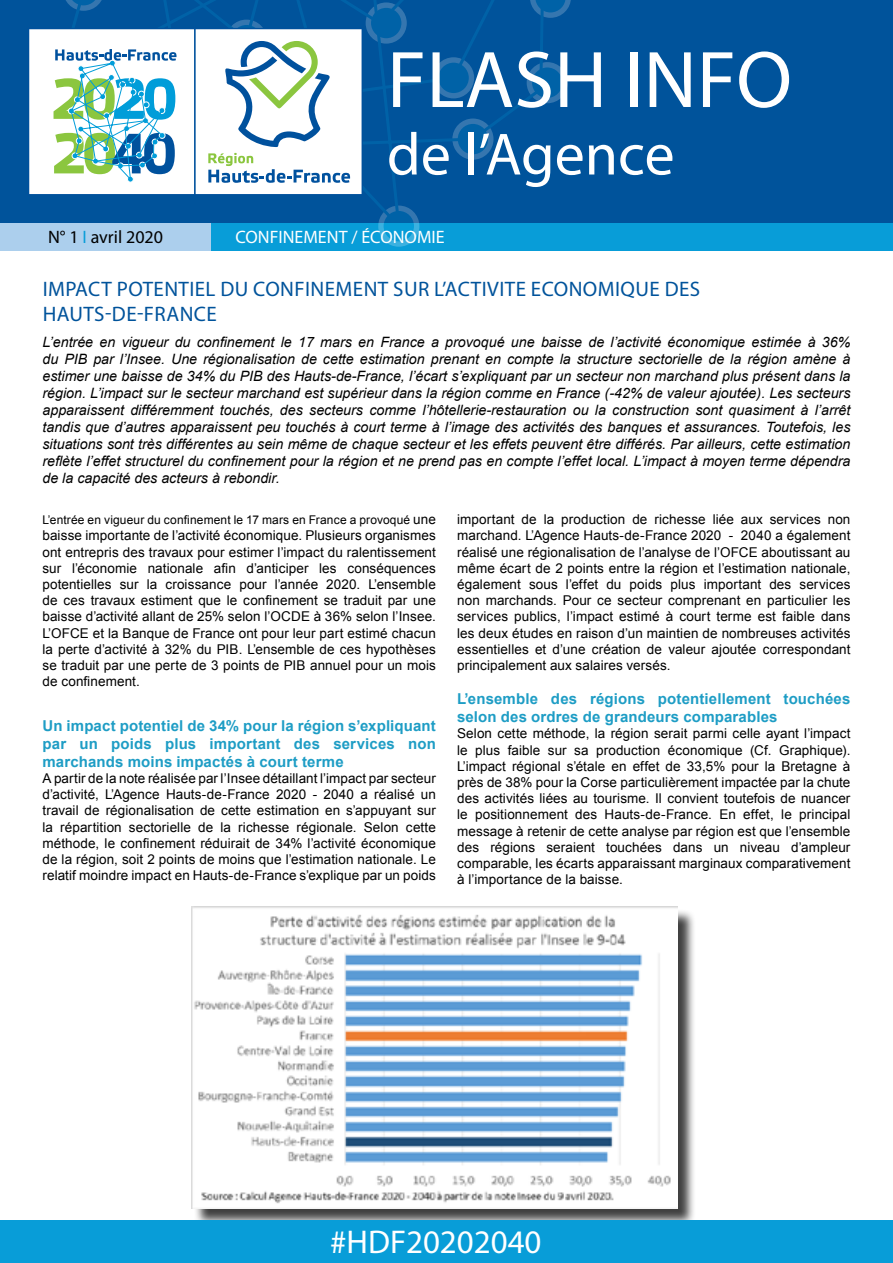
<style>
.page{position:relative;width:893px;height:1263px;background:#fff}
.page>*{position:absolute;margin:0;border:0;box-sizing:border-box;transform-origin:0 0}
.t1{font:81px "Myriad Pro";color:#fff}
.t2{font:60px "Myriad Pro";color:#fff}
.t3{font:33px "Myriad Pro";color:#fff}
.t4{font:21px "Myriad Pro";letter-spacing:.02em;color:#00539b}
.t5{font:18px "Myriad Pro";color:#fff}
.t6{font:18px "Myriad Pro";color:#000}
.t7{font:700 15px/18px "Arial";letter-spacing:.01em;color:#1e9dc5;text-align:justify}
.t8{font:italic 14.25px/17.1px "Arial";color:#000;text-align:justify}
.t9{font:13.5px/16.2px "Arial";letter-spacing:.005em;color:#000;text-align:justify}
.t10{font:12px "Arial";letter-spacing:.01em;color:#000}
.s1{color:#089dd8}
.s2{font-size:13.5px}
</style>
<div class="page">
<div style="left:0;top:0;width:893px;height:224px;background:#00539b"></div>
<div style="left:210px;top:223px;width:683px;height:28px;background:#089dd8"></div>
<div style="left:0;top:223px;width:210px;height:28px;background:#accfed"></div>
<svg style="left:381px;top:208px;width:36px;height:36px"></svg>
<div style="left:378px;top:206px;width:41px;height:41px;border:5px solid #fff;border-radius:50%"></div>
<svg style="left:368px;top:0;width:203px;height:235px"></svg>
<svg style="left:29px;top:0;width:389px;height:195px"></svg>
<div style="left:195px;top:909px;width:501px;height:318px;background:#000;opacity:.75"></div>
<img style="left:192px;top:907px;width:485px;height:301px">
<div style="left:0;top:1220px;width:893px;height:43px;background:#089dd8"></div>
<h1 class="t1" style="left:387px;top:30px;width:407px">FLASH INFO</h1>
<h2 class="t2" style="left:387px;top:117px;width:289px">DE L’AGENCE</h2>
<h3 class="t5" style="left:235px;top:226px;width:209px">CONFINEMENT / ÉCONOMIE</h3>
<h3 class="t6" style="left:48px;top:226px;width:116px">N° 1 <span class="s1">I</span> AVRIL 2020</h3>
<h3 class="t4" style="left:43px;top:276px;width:236px">IMPACT POTENTIEL DU CONFIN</h3>
<h3 class="t4" style="left:325px;top:276px;width:377px">EMENT SUR L’ACTIVITE ECONOMIQUE DES</h3>
<h3 class="t4" style="left:43px;top:301px;width:163px">HAUTS-DE-FRANCE</h3>
<p class="t8" style="left:43px;top:333px;width:809px">L’entrée en vigueur du confinement le 17 mars en France a provoqué une baisse de l’activité économique estimée à 36% du PIB par l’Insee. Une régionalisation de cette estimation prenant en compte la structure sectorielle de la région amène à estimer une baisse de 34% du PIB des Hauts-de-France, l’écart s’expliquant par un secteur non marchand plus présent dans la région. L’impact sur le secteur marchand est supérieur dans la région comme en France (-42% de valeur ajoutée). Les secteurs apparaissent différemment touchés, des secteurs comme l’hôtellerie-restauration ou la construction sont quasiment à l’arrêt tandis que d’autres apparaissent peu touchés à court terme à l’image des activités des banques et assurances. Toutefois, les situations sont très différentes au sein même de chaque secteur et les effets peuvent être différés. Par ailleurs, cette estimation reflète l’effet structurel du confinement pour la région et ne prend pas en compte l’effet local. L’impact à moyen terme dépendra de la capacité des acteurs à rebondir.</p>
<p class="t10" style="left:43px;top:512px;width:395px">L’entrée en vigueur du confinement le 17 mars en France a provoqué <span class="s2">une</span></p>
<p class="t9" style="left:43px;top:528px;width:395px">baisse importante de l’activité économique. Plusieurs organismes ont entrepris des travaux pour estimer l’impact du ralentissement sur l’économie nationale afin d’anticiper les conséquences potentielles sur la croissance pour l’année 2020. L’ensemble de ces travaux estiment que le confinement se traduit par une baisse d’activité allant de 25% selon l’OCDE à 36% selon l’Insee.<br>L’OFCE et la Banque de France ont pour leur part estimé chacun la perte d’activité à 32% du PIB. L’ensemble de ces hypothèses se traduit par une perte de 3 points de PIB annuel pour un mois de confinement.</p>
<p class="t7" style="left:43px;top:717px;width:395px">Un impact potentiel de 34% pour la région s’expliquant par un poids plus important des services non marchands moins impactés à court terme</p>
<p class="t9" style="left:43px;top:770px;width:395px">A partir de la note réalisée par l’Insee détaillant l’impact par secteur d’activité, L’Agence Hauts-de-France 2020 - 2040 a réalisé un travail de régionalisation de cette estimation en s’appuyant sur la répartition sectorielle de la richesse régionale. Selon cette méthode, le confinement réduirait de 34% l’activité économique de la région, soit 2 points de moins que l’estimation nationale. Le relatif moindre impact en Hauts-de-France s’explique par un poids</p>
<p class="t9" style="left:457px;top:511px;width:395px">important de la production de richesse liée aux services non marchand. L’Agence Hauts-de-France 2020 - 2040 a également réalisé une régionalisation de l’analyse de l’OFCE aboutissant au même écart de 2 points entre la région et l’estimation nationale, également sous l’effet du poids plus important des services non marchands. Pour ce secteur comprenant en particulier les services publics, l’impact estimé à court terme est faible dans les deux études en raison d’un maintien de nombreuses activités essentielles et d’une création de valeur ajoutée correspondant principalement aux salaires versés.</p>
<p class="t7" style="left:457px;top:690px;width:395px">L’ensemble des régions potentiellement touchées selon des ordres de grandeurs comparables</p>
<p class="t9" style="left:457px;top:726px;width:395px">Selon cette méthode, la région serait parmi celle ayant l’impact le plus faible sur sa production économique (Cf. Graphique).<br>L’impact régional s’étale en effet de 33,5% pour la Bretagne à près de 38% pour la Corse particulièrement impactée par la chute des activités liées au tourisme. Il convient toutefois de nuancer le positionnement des Hauts-de-France. En effet, le principal message à retenir de cette analyse par région est que l’ensemble des régions seraient touchées dans un niveau d’ampleur comparable, les écarts apparaissant marginaux comparativement à l’importance de la baisse.</p>
<h3 class="t3" style="left:330px;top:1221px;width:213px">#HDF20202040</h3>
</div>
